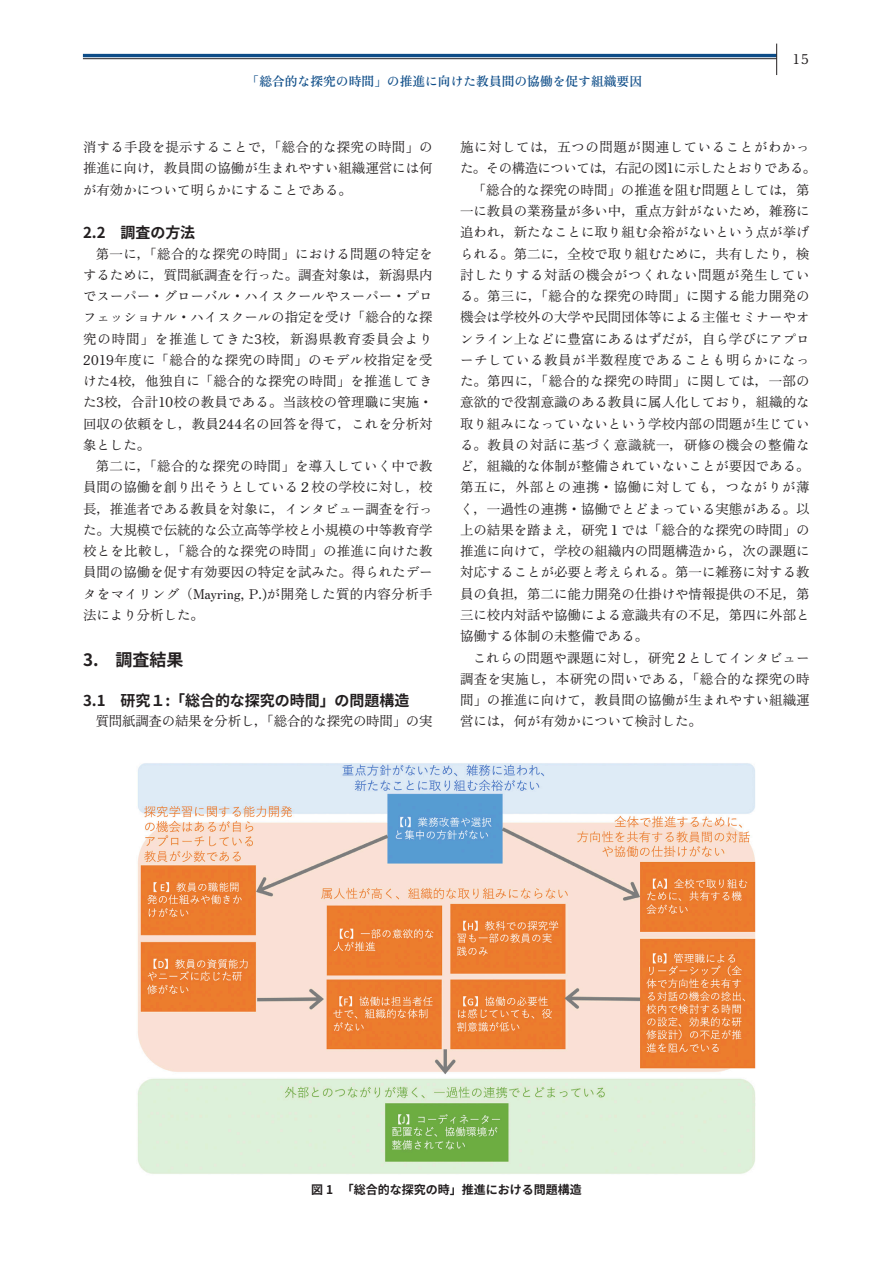
<style>
.page{position:relative;width:893px;height:1263px;background:#fff}
.page>*{position:absolute;margin:0;border:0;box-sizing:border-box;transform-origin:0 0}
.t1{font:700 16.95px "Source Han Sans JP";color:#231f20}
.t2{font:700 15px "Source Han Sans JP";letter-spacing:-.005em;color:#231f20}
.t3{font:13.5px/21.3px "Zen Old Mincho";letter-spacing:-.005em;color:#231f20;text-align:justify}
.t4{font:700 12.75px "Zen Old Mincho";color:#0e4d88}
.t5{font:700 12px "Source Han Sans JP";color:#231f20}
</style>
<div class="page">
<hr style="left:83px;top:58px;width:694px;height:1px;background:#231f20">
<hr style="left:83px;top:54px;width:694px;height:3px;background:#0e4d88">
<hr style="left:776px;top:44px;width:1px;height:31px;background:#231f20">
<img style="left:137px;top:763px;width:619px;height:411px">
<p class="t4" style="left:247px;top:74px;width:397px">「総合的な探究の時間」の推進に向けた教員間の協働を促す組織要因</p>
<p class="t3" style="left:793px;top:49px;width:18px">15</p>
<p class="t3" style="left:83px;top:137px;width:351px">消する手段を提示することで，「総合的な探究の時間」の推進に向け，教員間の協働が生まれやすい組織運営には何が有効かについて明らかにすることである。</p>
<p class="t2" style="left:83px;top:224px;width:114px">2.2　調査の方法</p>
<p class="t3" style="left:83px;top:243px;width:351px;text-indent:13px">第一に，「総合的な探究の時間」における問題の特定をするために，質問紙調査を行った。調査対象は，新潟県内でスーパー・グローバル・ハイスクールやスーパー・プロフェッショナル・ハイスクールの指定を受け「総合的な探究の時間」を推進してきた3校，新潟県教育委員会より2019年度に「総合的な探究の時間」のモデル校指定を受けた4校，他独自に「総合的な探究の時間」を推進してきた3校，合計10校の教員である。当該校の管理職に実施・回収の依頼をし，教員244名の回答を得て，これを分析対象とした。</p>
<p class="t3" style="left:83px;top:456px;width:351px;text-indent:13px">第二に，「総合的な探究の時間」を導入していく中で教員間の協働を創り出そうとしている２校の学校に対し，校長，推進者である教員を対象に，インタビュー調査を行った。大規模で伝統的な公立高等学校と小規模の中等教育学校とを比較し，「総合的な探究の時間」の推進に向けた教員間の協働を促す有効要因の特定を試みた。得られたデータをマイリング（Mayring, P.)が開発した質的内容分析手法により分析した。</p>
<p class="t1" style="left:83px;top:650px;width:102px">3.　調査結果</p>
<p class="t2" style="left:83px;top:692px;width:328px">3.1　研究１:「総合的な探究の時間」の問題構造</p>
<p class="t3" style="left:96px;top:711px;width:338px">質問紙調査の結果を分析し，「総合的な探究の時間」の実</p>
<p class="t3" style="left:460px;top:137px;width:358px">施に対しては，五つの問題が関連していることがわかった。その構造については，右記の図1に示したとおりである。</p>
<p class="t3" style="left:460px;top:180px;width:351px;text-indent:13px">「総合的な探究の時間」の推進を阻む問題としては，第一に教員の業務量が多い中，重点方針がないため，雑務に追われ，新たなことに取り組む余裕がないという点が挙げられる。第二に，全校で取り組むために，共有したり，検討したりする対話の機会がつくれない問題が発生している。第三に，「総合的な探究の時間」に関する能力開発の機会は学校外の大学や民間団体等による主催セミナーやオンライン上などに豊富にあるはずだが，自ら学びにアプローチしている教員が半数程度であることも明らかになった。第四に，「総合的な探究の時間」に関しては，一部の意欲的で役割意識のある教員に属人化しており，組織的な取り組みになっていないという学校内部の問題が生じている。教員の対話に基づく意識統一，研修の機会の整備など，組織的な体制が整備されていないことが要因である。第五に，外部との連携・協働に対しても，つながりが薄く，一過性の連携・協働でとどまっている実態がある。以上の結果を踏まえ，研究１では「総合的な探究の時間」の推進に向けて，学校の組織内の問題構造から，次の課題に対応することが必要と考えられる。第一に雑務に対する教員の負担，第二に能力開発の仕掛けや情報提供の不足，第三に校内対話や協働による意識共有の不足，第四に外部と協働する体制の未整備である。</p>
<p class="t3" style="left:460px;top:647px;width:351px;text-indent:13px">これらの問題や課題に対し，研究２としてインタビュー調査を実施し，本研究の問いである，「総合的な探究の時間」の推進に向けて，教員間の協働が生まれやすい組織運営には，何が有効かについて検討した。</p>
<p class="t5" style="left:311px;top:1183px;width:272px">図 1　 「総合的な探究の時」推進における問題構造</p>
</div>
